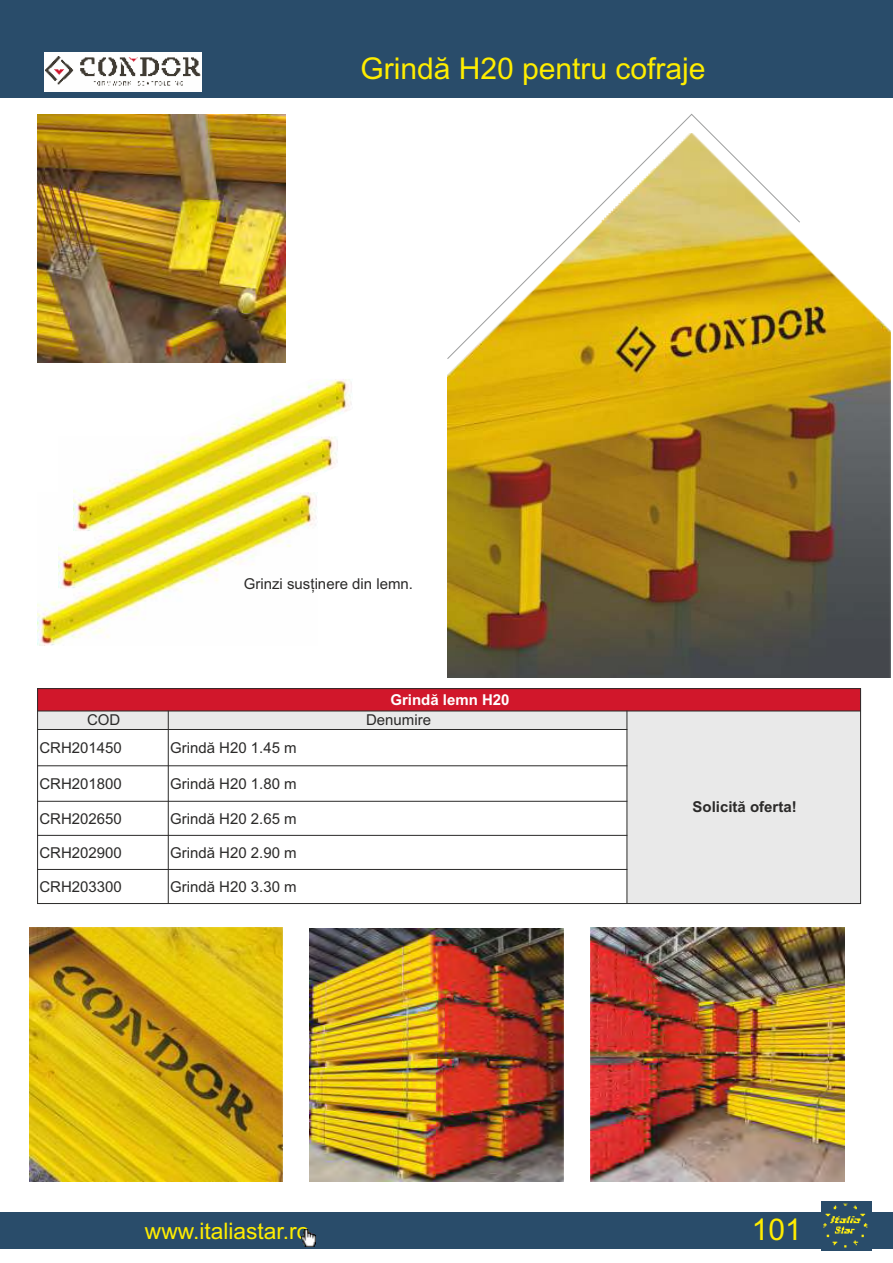
<style>
.page{position:relative;width:893px;height:1263px;background:#fff}
.page>*{position:absolute;margin:0;border:0;box-sizing:border-box;transform-origin:0 0}
.t1{font:30px "Arial Unicode MS";color:#ffed00}
.t2{font:30px "Arial";color:#ffed00}
.t3{font:22.8px "Arial";color:#ffed00}
.t4{font:15px "Arial";color:#2b2a29}
.t5{font:700 15px "Arial";color:#2b2a29}
.t6{font:700 15px "Arial";color:#fff}
</style>
<div class="page">
<div style="left:0;top:1212px;width:893px;height:36px;background:#294c6a"></div>
<div style="left:0;top:0;width:893px;height:97px;background:#294c6a"></div>
<img style="left:448px;top:133px;width:442px;height:544px">
<img style="left:37px;top:588px;width:145px;height:57px">
<img style="left:37px;top:115px;width:248px;height:248px">
<img style="left:310px;top:928px;width:253px;height:254px">
<img style="left:29px;top:928px;width:254px;height:254px">
<img style="left:591px;top:928px;width:253px;height:254px">
<img style="left:58px;top:531px;width:234px;height:57px">
<img style="left:73px;top:379px;width:279px;height:152px">
<div style="left:44px;top:52px;width:158px;height:39px;background:#fefefe"></div>
<img style="left:45px;top:57px;width:156px;height:29px">
<div style="left:38px;top:689px;width:823px;height:22px;background:#d1172b"></div>
<div style="left:38px;top:711px;width:130px;height:18px;background:#e9e9e9"></div>
<div style="left:168px;top:711px;width:459px;height:18px;background:#e9e9e9"></div>
<div style="left:627px;top:711px;width:234px;height:192px;background:#e9e9e9"></div>
<hr style="left:37px;top:688px;width:1px;height:216px;background:#2b2a29">
<hr style="left:168px;top:710px;width:1px;height:194px;background:#2b2a29">
<hr style="left:626px;top:710px;width:1px;height:194px;background:#2b2a29">
<hr style="left:860px;top:688px;width:1px;height:216px;background:#2b2a29">
<hr style="left:37px;top:903px;width:824px;height:1px;background:#2b2a29">
<hr style="left:37px;top:869px;width:590px;height:1px;background:#2b2a29">
<hr style="left:37px;top:835px;width:590px;height:1px;background:#2b2a29">
<hr style="left:37px;top:801px;width:590px;height:1px;background:#2b2a29">
<hr style="left:37px;top:765px;width:590px;height:1px;background:#2b2a29">
<hr style="left:37px;top:729px;width:590px;height:1px;background:#2b2a29">
<hr style="left:37px;top:710px;width:824px;height:1px;background:#2b2a29">
<hr style="left:37px;top:688px;width:824px;height:1px;background:#2b2a29">
<img style="left:821px;top:1202px;width:50px;height:48px">
<img style="left:302px;top:1229px;width:13px;height:18px">
<h1 class="t1" style="left:360px;top:57px;width:347px">Grindă H20 pentru cofraje</h1>
<p class="t4" style="left:244px;top:578px;width:171px">Grinzi susținere din lemn.</p>
<p class="t6" style="left:390px;top:694px;width:121px">Grindă lemn H20</p>
<p class="t4" style="left:87px;top:714px;width:35px">COD</p>
<p class="t4" style="left:366px;top:714px;width:67px">Denumire</p>
<p class="t4" style="left:39px;top:742px;width:84px">CRH201450</p>
<p class="t4" style="left:170px;top:742px;width:128px">Grindă H20 1.45 m</p>
<p class="t4" style="left:39px;top:778px;width:84px">CRH201800</p>
<p class="t4" style="left:170px;top:778px;width:128px">Grindă H20 1.80 m</p>
<p class="t4" style="left:39px;top:813px;width:84px">CRH202650</p>
<p class="t4" style="left:170px;top:813px;width:128px">Grindă H20 2.65 m</p>
<p class="t4" style="left:39px;top:847px;width:84px">CRH202900</p>
<p class="t4" style="left:170px;top:847px;width:128px">Grindă H20 2.90 m</p>
<p class="t4" style="left:39px;top:881px;width:84px">CRH203300</p>
<p class="t4" style="left:170px;top:881px;width:128px">Grindă H20 3.30 m</p>
<p class="t5" style="left:693px;top:801px;width:106px">Solicită oferta!</p>
<h2 class="t3" style="left:145px;top:1222px;width:166px">www.italiastar.ro</h2>
<h1 class="t2" style="left:752px;top:1218px;width:52px">101</h1>
</div>
